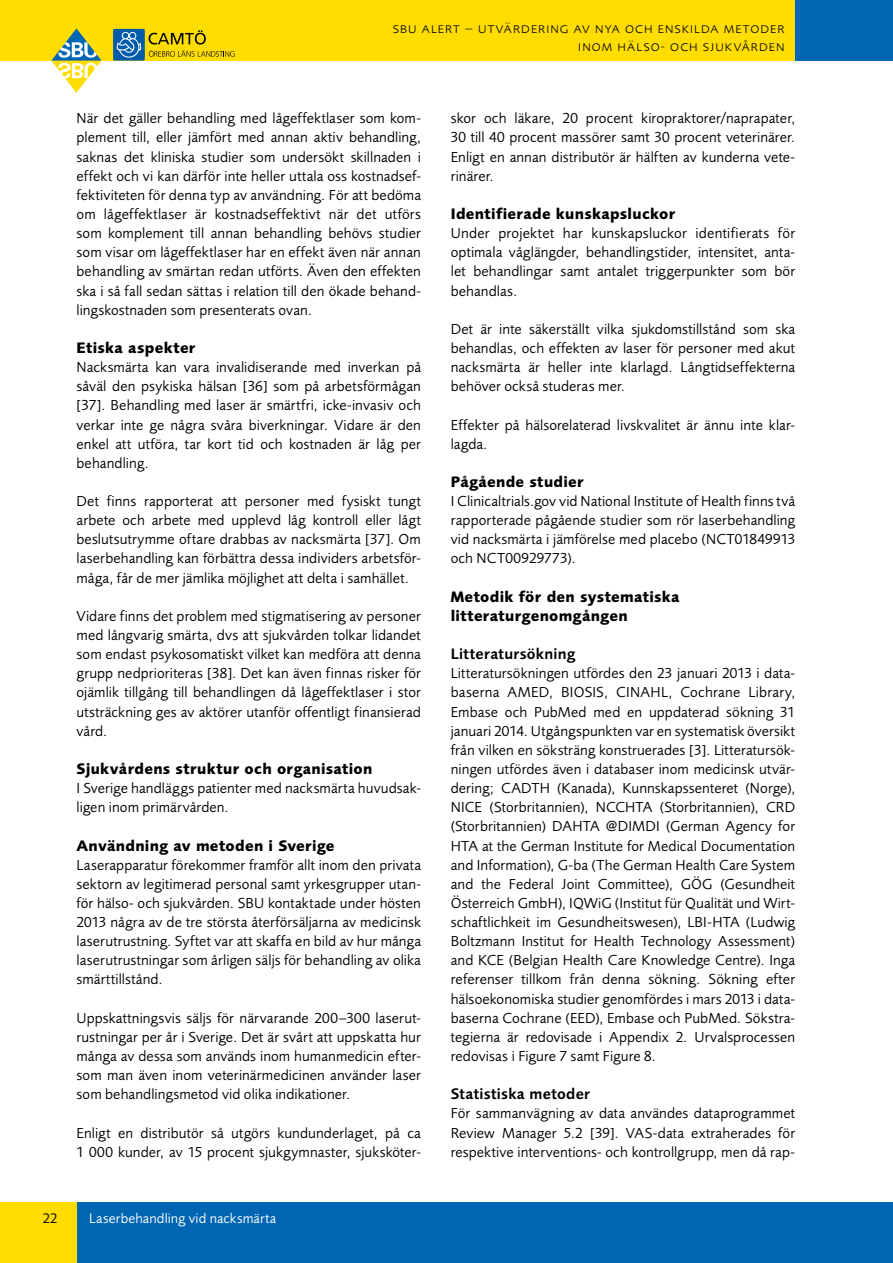
<style>
.page{position:relative;width:893px;height:1263px;background:#fff}
.page>*{position:absolute;margin:0;border:0;box-sizing:border-box;transform-origin:0 0}
.Rubrik_2_i_brödtext{font:700 15.75px/19.2px "Foundry Sans";letter-spacing:.015em;color:#000}
.Rubrik_3_i_brödtext{font:600 15.75px "Foundry Sans";letter-spacing:.015em;color:#000}
.Brödtext{font:15px/19.2px "Foundry Sans";letter-spacing:.005em;color:#000;text-align:justify}
.t1{font:300 15px/18px "Foundry Sans Expert";letter-spacing:.045em;color:#000;text-align:right}
.t2{font:14.25px "Foundry Sans";letter-spacing:.01em;color:#fff}
.t3{font:14.25px "Foundry Sans";color:#000}
</style>
<div class="page">
<div style="left:0;top:0;width:893px;height:61px;background:#fd0"></div>
<div style="left:795px;top:0;width:98px;height:61px;background:#0066b3"></div>
<svg style="left:51px;top:28px;width:50px;height:65px"></svg>
<div style="left:0;top:1202px;width:893px;height:61px;background:#0066b3"></div>
<div style="left:0;top:1202px;width:77px;height:61px;background:#fd0"></div>
<svg style="left:113px;top:29px;width:122px;height:32px"></svg>
<p class="t1" style="left:392px;top:19px;width:394px">sbu alert – utvärdering av nya och enskilda metoder inom hälso- och sjukvården</p>
<p class="Brödtext" style="left:77px;top:109px;width:346px">När det gäller behandling med lågeffektlaser som kom&shy;plement till, eller jämfört med annan aktiv behandling, saknas det kliniska studier som undersökt skillnaden i effekt och vi kan därför inte heller uttala oss kostnadsef&shy;fektiviteten för denna typ av användning. För att bedöma om lågeffektlaser är kostnadseffektivt när det utförs som komplement till annan behandling behövs studier som visar om lågeffektlaser har en effekt även när annan behandling av smärtan redan utförts. Även den effekten ska i så fall sedan sättas i relation till den ökade behand&shy;lingskostnaden som presenterats ovan.</p>
<h2 class="Rubrik_2_i_brödtext" style="left:77px;top:338px;width:121px">Etiska aspekter</h2>
<p class="Brödtext" style="left:77px;top:357px;width:346px">Nacksmärta kan vara invalidiserande med inverkan på såväl den psykiska hälsan [36] som på arbetsförmågan [37]. Behandling med laser är smärtfri, icke-invasiv och verkar inte ge några svåra biverkningar. Vidare är den enkel att utföra, tar kort tid och kostnaden är låg per behandling.</p>
<p class="Brödtext" style="left:77px;top:491px;width:346px">Det finns rapporterat att personer med fysiskt tungt arbete och arbete med upplevd låg kontroll eller lågt beslutsutrymme oftare drabbas av nacksmärta [37]. Om laserbehandling kan förbättra dessa individers arbetsför&shy;måga, får de mer jämlika möjlighet att delta i samhället.</p>
<p class="Brödtext" style="left:77px;top:606px;width:346px">Vidare finns det problem med stigmatisering av personer med långvarig smärta, dvs att sjukvården tolkar lidandet som endast psykosomatiskt vilket kan medföra att denna grupp nedprioriteras [38]. Det kan även finnas risker för ojämlik tillgång till behandlingen då lågeffektlaser i stor utsträckning ges av aktörer utanför offentligt finansierad vård.</p>
<h2 class="Rubrik_2_i_brödtext" style="left:77px;top:759px;width:297px">Sjukvårdens struktur och organisation</h2>
<p class="Brödtext" style="left:77px;top:778px;width:346px">I Sverige handläggs patienter med nacksmärta huvudsak&shy;ligen inom primärvården.</p>
<h2 class="Rubrik_2_i_brödtext" style="left:77px;top:835px;width:260px">Användning av metoden i Sverige</h2>
<p class="Brödtext" style="left:77px;top:855px;width:346px">Laserapparatur förekommer framför allt inom den privata sektorn av legitimerad personal samt yrkesgrupper utan&shy;för hälso- och sjukvården. SBU kontaktade under hösten 2013 några av de tre största återförsäljarna av medicinsk laserutrustning. Syftet var att skaffa en bild av hur många laserutrustningar som årligen säljs för behandling av olika smärttillstånd.</p>
<p class="Brödtext" style="left:77px;top:1008px;width:346px">Uppskattningsvis säljs för närvarande 200–300 laserut&shy;rustningar per år i Sverige. Det är svårt att uppskatta hur många av dessa som används inom humanmedicin efter&shy;som man även inom veterinärmedicinen använder laser som behandlingsmetod vid olika indikationer.</p>
<p class="Brödtext" style="left:77px;top:1123px;width:346px">Enligt en distributör så utgörs kundunderlaget, på ca<br>1 000 kunder, av 15 procent sjukgymnaster, sjuksköter-</p>
<p class="t3" style="left:43px;top:1210px;width:16px">22</p>
<p class="t2" style="left:89px;top:1210px;width:188px">Laserbehandling vid nacksmärta</p>
<p class="Brödtext" style="left:451px;top:109px;width:346px">skor och läkare, 20 procent kiropraktorer/naprapater, 30 till 40 procent massörer samt 30 procent veterinärer.<br>Enligt en annan distributör är hälften av kunderna vete&shy;rinärer.</p>
<h2 class="Rubrik_2_i_brödtext" style="left:451px;top:204px;width:226px">Identifierade kunskapsluckor</h2>
<p class="Brödtext" style="left:451px;top:223px;width:346px">Under projektet har kunskapsluckor identifierats för optimala våglängder, behandlingstider, intensitet, anta&shy;let behandlingar samt antalet triggerpunkter som bör behandlas.</p>
<p class="Brödtext" style="left:451px;top:319px;width:346px">Det är inte säkerställt vilka sjukdomstillstånd som ska behandlas, och effekten av laser för personer med akut nacksmärta är heller inte klarlagd. Långtidseffekterna behöver också studeras mer.</p>
<p class="Brödtext" style="left:451px;top:415px;width:346px">Effekter på hälsorelaterad livskvalitet är ännu inte klar&shy;lagda.</p>
<h2 class="Rubrik_2_i_brödtext" style="left:451px;top:472px;width:135px">Pågående studier</h2>
<p class="Brödtext" style="left:451px;top:491px;width:346px">I Clinicaltrials.gov vid National Institute of Health finns två rapporterade pågående studier som rör laserbehandling vid nacksmärta i jämförelse med placebo (NCT01849913 och NCT00929773).</p>
<h2 class="Rubrik_2_i_brödtext" style="left:451px;top:587px;width:230px">Metodik för den systematiska litteraturgenomgången</h2>
<p class="Rubrik_3_i_brödtext" style="left:451px;top:645px;width:126px">Litteratursökning</p>
<p class="Brödtext" style="left:451px;top:664px;width:346px">Litteratursökningen utfördes den 23 januari 2013 i data&shy;baserna AMED, BIOSIS, CINAHL, Cochrane Library, Embase och PubMed med en uppdaterad sökning 31 januari 2014. Utgångspunkten var en systematisk översikt från vilken en söksträng konstruerades [3]. Litteratursök&shy;ningen utfördes även i databaser inom medicinsk utvär&shy;dering; CADTH (Kanada), Kunnskapssenteret (Norge), NICE (Storbritannien), NCCHTA (Storbritannien), CRD (Storbritannien) DAHTA @DIMDI (German Agency for HTA at the German Institute for Medical Documentation and Information), G-ba (The German Health Care System and the Federal Joint Committee), GÖG (Gesundheit Österreich GmbH), IQWiG (Institut für Qualität und Wirt&shy;schaftlichkeit im Gesundheitswesen), LBI-HTA (Ludwig Boltzmann Institut for Health Technology Assessment) and KCE (Belgian Health Care Knowledge Centre). Inga referenser tillkom från denna sökning. Sökning efter hälsoekonomiska studier genomfördes i mars 2013 i data&shy;baserna Cochrane (EED), Embase och PubMed. Sökstra&shy;tegierna är redovisade i Appendix 2. Urvalsprocessen redovisas i Figure 7 samt Figure 8.</p>
<p class="Rubrik_3_i_brödtext" style="left:451px;top:1085px;width:141px">Statistiska metoder</p>
<p class="Brödtext" style="left:451px;top:1104px;width:346px">För sammanvägning av data användes dataprogrammet Review Manager 5.2 [39]. VAS-data extraherades för respektive interventions- och kontrollgrupp, men då rap-</p>
</div>
